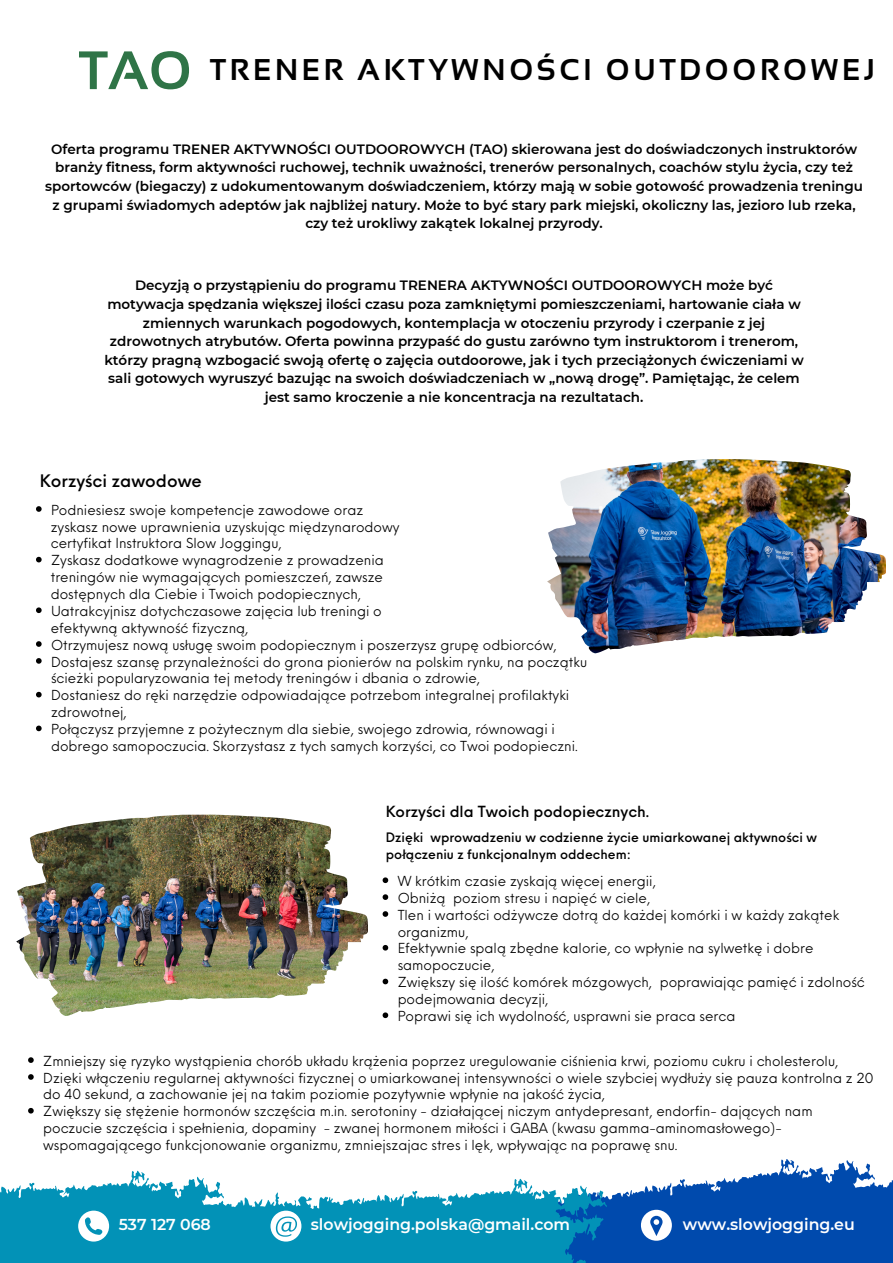
<style>
.page{position:relative;width:893px;height:1263px;background:#fff}
.page>*{position:absolute;margin:0;border:0;box-sizing:border-box;transform-origin:0 0}
.t1{font:700 30px "Sansation";letter-spacing:.125em;color:#000}
.t2{font:500 16.88px "Neue Einstellung";color:#000}
.t3{font:600 15.75px "Montserrat";color:#fff}
.t4{font:500 15px "Neue Einstellung";color:#000}
.t5{font:13.5px/16.9px "Neue Einstellung";color:#000}
.t6{font:600 13.5px/18.6px "Montserrat";color:#000;text-align:center}
.t7{font:500 12.75px/16.9px "Neue Einstellung";color:#000}
.s1{font-size:54px;color:#2f7447}
</style>
<div class="page">
<img style="left:547px;top:459px;width:338px;height:194px">
<img style="left:16px;top:814px;width:351px;height:202px">
<svg style="left:614px;top:1159px;width:279px;height:104px;fill:#004aad"></svg>
<svg style="left:0;top:1170px;width:614px;height:93px;fill:#0292b7"></svg>
<svg style="left:78px;top:1210px;width:31px;height:31px"></svg>
<svg style="left:641px;top:1210px;width:31px;height:31px"></svg>
<svg style="left:270px;top:1210px;width:31px;height:31px"></svg>
<svg style="left:36px;top:506px;width:6px;height:6px"></svg>
<svg style="left:36px;top:557px;width:6px;height:5px"></svg>
<svg style="left:36px;top:607px;width:6px;height:6px"></svg>
<svg style="left:36px;top:641px;width:6px;height:6px"></svg>
<svg style="left:36px;top:658px;width:6px;height:6px"></svg>
<svg style="left:36px;top:692px;width:6px;height:5px"></svg>
<svg style="left:36px;top:725px;width:6px;height:6px"></svg>
<svg style="left:382px;top:877px;width:6px;height:6px"></svg>
<svg style="left:382px;top:894px;width:6px;height:6px"></svg>
<svg style="left:382px;top:911px;width:6px;height:6px"></svg>
<svg style="left:382px;top:945px;width:6px;height:5px"></svg>
<svg style="left:382px;top:979px;width:6px;height:5px"></svg>
<svg style="left:382px;top:1012px;width:6px;height:6px"></svg>
<svg style="left:28px;top:1057px;width:6px;height:6px"></svg>
<svg style="left:28px;top:1074px;width:6px;height:6px"></svg>
<svg style="left:28px;top:1108px;width:6px;height:5px"></svg>
<h1 class="t1" style="left:79px;top:53px;width:797px"><span class="s1">TAO</span> TRENER AKTYWNOŚCI OUTDOOROWEJ</h1>
<p class="t6" style="left:45px;top:140px;width:819px">Oferta programu TRENER AKTYWNOŚCI OUTDOOROWYCH (TAO) skierowana jest do doświadczonych instruktorów branży fitness, form aktywności ruchowej, technik uważności, trenerów personalnych, coachów stylu życia, czy też sportowców (biegaczy) z udokumentowanym doświadczeniem, którzy mają w sobie gotowość prowadzenia treningu z grupami świadomych adeptów jak najbliżej natury. Może to być stary park miejski, okoliczny las, jezioro lub rzeka, czy też urokliwy zakątek lokalnej przyrody.</p>
<p class="t6" style="left:104px;top:276px;width:701px">Decyzją o przystąpieniu do programu TRENERA AKTYWNOŚCI OUTDOOROWYCH może być motywacja spędzania większej ilości czasu poza zamkniętymi pomieszczeniami, hartowanie ciała w zmiennych warunkach pogodowych, kontemplacja w otoczeniu przyrody i czerpanie z jej zdrowotnych atrybutów. Oferta powinna przypaść do gustu zarówno tym instruktorom i trenerom, którzy pragną wzbogacić swoją ofertę o zajęcia outdoorowe, jak i tych przeciążonych ćwiczeniami w sali gotowych wyruszyć bazując na swoich doświadczeniach w „nową drogę”. Pamiętając, że celem jest samo kroczenie a nie koncentracja na rezultatach.</p>
<p class="t2" style="left:40px;top:465px;width:163px">Korzyści zawodowe</p>
<p class="t5" style="left:51px;top:500px;width:314px">Podniesiesz swoje kompetencje zawodowe oraz</p>
<p class="t5" style="left:51px;top:550px;width:334px">Zyskasz dodatkowe wynagrodzenie z prowadzenia</p>
<p class="t5" style="left:51px;top:601px;width:332px">Uatrakcyjnisz dotychczasowe zajęcia lub treningi o</p>
<p class="t5" style="left:51px;top:635px;width:537px">Otrzymujesz nową usługę swoim podopiecznym i poszerzysz grupę odbiorców, Dostajesz szansę przynależności do grona pionierów na polskim rynku, na początku ścieżki popularyzowania tej metody treningów i dbania o zdrowie,<br>Dostaniesz do ręki narzędzie odpowiadające potrzebom integralnej profilaktyki zdrowotnej,<br>Połączysz przyjemne z pożytecznym dla siebie, swojego zdrowia, równowagi i dobrego samopoczucia. Skorzystasz z tych samych korzyści, co Twoi podopieczni.</p>
<p class="t5" style="left:51px;top:517px;width:350px">zyskasz nowe uprawnienia uzyskując międzynarodowy certyfikat Instruktora Slow Joggingu,</p>
<p class="t5" style="left:51px;top:567px;width:334px">treningów nie wymagających pomieszczeń, zawsze dostępnych dla Ciebie i Twoich podopiecznych,</p>
<p class="t5" style="left:51px;top:618px;width:199px">efektywną aktywność fizyczną,</p>
<p class="t4" style="left:386px;top:798px;width:265px">Korzyści dla Twoich podopiecznych.</p>
<p class="t7" style="left:386px;top:828px;width:432px">Dzięki wprowadzeniu w codzienne życie umiarkowanej aktywności w połączeniu z funkcjonalnym oddechem:</p>
<p class="t5" style="left:398px;top:871px;width:469px">W krótkim czasie zyskają więcej energii,<br>Obniżą poziom stresu i napięć w ciele,<br>Tlen i wartości odżywcze dotrą do każdej komórki i w każdy zakątek organizmu,<br>Efektywnie spalą zbędne kalorie, co wpłynie na sylwetkę i dobre samopoczucie,<br>Zwiększy się ilość komórek mózgowych, poprawiając pamięć i zdolność podejmowania decyzji,<br>Poprawi się ich wydolność, usprawni sie praca serca</p>
<p class="t5" style="left:43px;top:1051px;width:832px">Zmniejszy się ryzyko wystąpienia chorób układu krążenia poprzez uregulowanie ciśnienia krwi, poziomu cukru i cholesterolu, Dzięki włączeniu regularnej aktywności fizycznej o umiarkowanej intensywności o wiele szybciej wydłuży się pauza kontrolna z 20 do 40 sekund, a zachowanie jej na takim poziomie pozytywnie wpłynie na jakość życia,<br>Zwiększy się stężenie hormonów szczęścia m.in. serotoniny - działającej niczym antydepresant, endorfin- dających nam poczucie szczęścia i spełnienia, dopaminy - zwanej hormonem miłości i GABA (kwasu gamma-aminomasłowego)- wspomagającego funkcjonowanie organizmu, zmniejszajac stres i lęk, wpływając na poprawę snu.</p>
<p class="t3" style="left:119px;top:1215px;width:94px">537 127 068</p>
<p class="t3" style="left:311px;top:1215px;width:261px">slowjogging.polska@gmail.com</p>
<p class="t3" style="left:683px;top:1215px;width:173px">www.slowjogging.eu</p>
</div>
